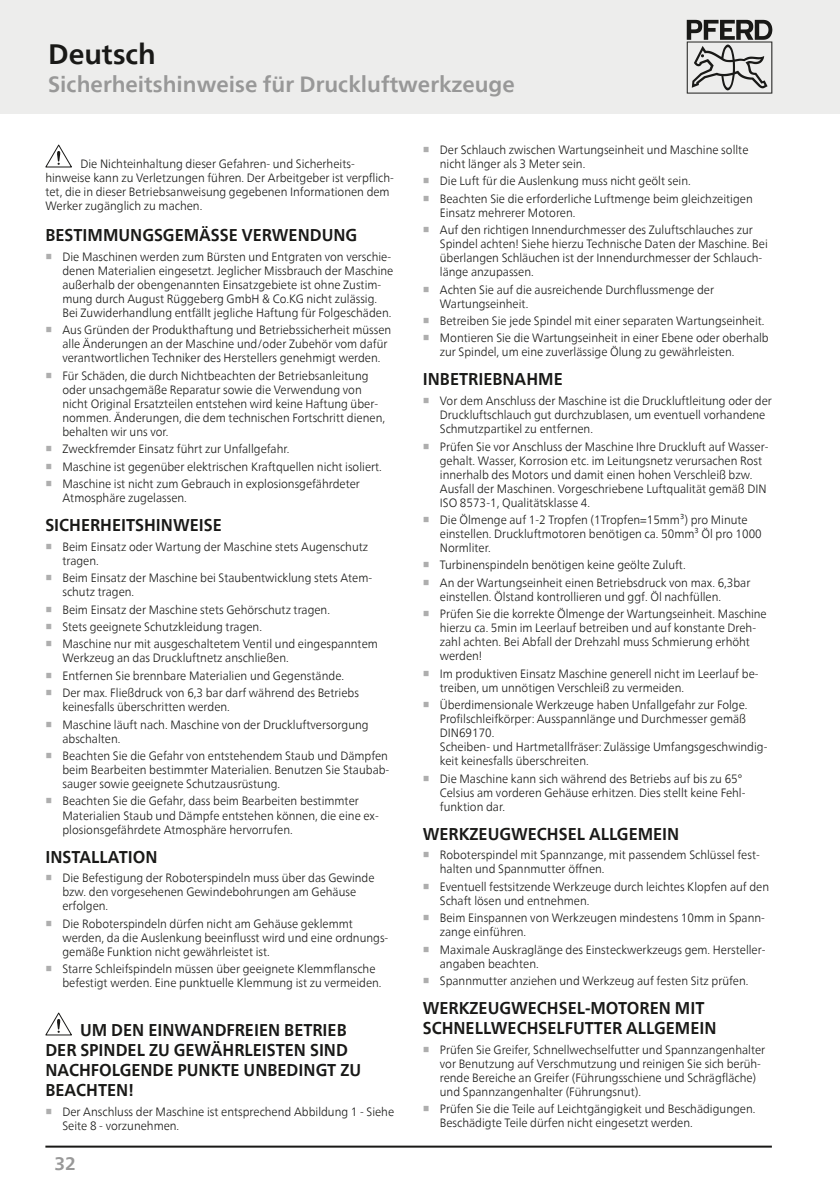
<style>
.page{position:relative;width:840px;height:1191px;background:#fff}
.page>*{position:absolute;margin:0;border:0;box-sizing:border-box;transform-origin:0 0}
.Headline{font:700 28px "Neue Frutiger World";color:#191917}
.Subhead_grau{font:700 22px "Neue Frutiger World";color:#989898}
.t1{font:700 18px "Neue Frutiger World";color:#989898}
.Copy_Head{font:700 17px/20px "Neue Frutiger World";color:#191917;scale:.95 1}
.Copy{font:300 12px/14px "Neue Frutiger World";color:#191917;scale:.95 1}
.s1{font-family:"Arial Unicode MS";font-weight:700;color:#aeaeae}
</style>
<div class="page">
<div style="left:0;top:0;width:839px;height:113px;background:#ededec"></div>
<hr style="left:839px;top:0;width:1px;height:113px;background:#ededec">
<svg style="left:45px;top:145px;width:27px;height:22px"></svg>
<svg style="left:45px;top:1012px;width:27px;height:23px"></svg>
<svg style="left:686px;top:20px;width:85px;height:74px"></svg>
<hr style="left:45px;top:1145px;width:726px;height:2px;background:#191917">
<p class="Headline" style="left:48px;top:29px;width:109px">Deutsch</p>
<p class="Subhead_grau" style="left:48px;top:65px;width:468px">Sicherheitshinweise für Druckluftwerkzeuge</p>
<p class="Copy" style="left:45px;top:157px;width:368px;text-indent:35px">Die Nichteinhaltung dieser Gefahren- und Sicherheits&shy;hinweise kann zu Verletzungen führen. Der Arbeitgeber ist verpflich&shy;tet, die in dieser Betriebsanweisung gegebenen Informationen dem Werker zugänglich zu machen.</p>
<p class="Copy_Head" style="left:45px;top:225px;width:329px">BESTIMMUNGSGEMÄSSE VERWENDUNG</p>
<p class="Copy" style="left:62px;top:250px;width:350px;text-indent:-17px"><span class="s1">■</span> Die Maschinen werden zum Bürsten und Entgraten von verschie&shy;denen Materialien eingesetzt. Jeglicher Missbrauch der Maschine außerhalb der obengenannten Einsatzgebiete ist ohne Zustim&shy;mung durch August Rüggeberg GmbH &amp; Co.KG nicht zulässig.<br>Bei Zuwiderhandlung entfällt jegliche Haftung für Folgeschäden.</p>
<p class="Copy" style="left:62px;top:323px;width:347px;text-indent:-17px"><span class="s1">■</span> Aus Gründen der Produkthaftung und Betriebssicherheit müssen alle Änderungen an der Maschine und/oder Zubehör vom dafür verantwortlichen Techniker des Herstellers genehmigt werden.</p>
<p class="Copy" style="left:62px;top:369px;width:341px;text-indent:-17px"><span class="s1">■</span> Für Schäden, die durch Nichtbeachten der Betriebsanleitung oder unsachgemäße Reparatur sowie die Verwendung von nicht Original Ersatzteilen entstehen wird keine Haftung über&shy;nommen. Änderungen, die dem technischen Fortschritt dienen, behalten wir uns vor.</p>
<p class="Copy" style="left:45px;top:442px;width:258px"><span class="s1">■</span> Zweckfremder Einsatz führt zur Unfallgefahr.</p>
<p class="Copy" style="left:45px;top:459px;width:355px"><span class="s1">■</span> Maschine ist gegenüber elektrischen Kraftquellen nicht isoliert.</p>
<p class="Copy" style="left:62px;top:477px;width:314px;text-indent:-17px"><span class="s1">■</span> Maschine ist nicht zum Gebrauch in explosionsgefährdeter<br>Atmosphäre zugelassen.</p>
<p class="Copy_Head" style="left:45px;top:515px;width:187px">SICHERHEITSHINWEISE</p>
<p class="Copy" style="left:62px;top:539px;width:323px;text-indent:-17px"><span class="s1">■</span> Beim Einsatz oder Wartung der Maschine stets Augenschutz tragen.</p>
<p class="Copy" style="left:62px;top:571px;width:327px;text-indent:-17px"><span class="s1">■</span> Beim Einsatz der Maschine bei Staubentwicklung stets Atem&shy;schutz tragen.</p>
<p class="Copy" style="left:45px;top:602px;width:301px"><span class="s1">■</span> Beim Einsatz der Maschine stets Gehörschutz tragen.</p>
<p class="Copy" style="left:45px;top:620px;width:229px"><span class="s1">■</span> Stets geeignete Schutzkleidung tragen.</p>
<p class="Copy" style="left:62px;top:637px;width:333px;text-indent:-17px"><span class="s1">■</span> Maschine nur mit ausgeschaltetem Ventil und eingespanntem<br>Werkzeug an das Druckluftnetz anschließen.</p>
<p class="Copy" style="left:45px;top:668px;width:316px"><span class="s1">■</span> Entfernen Sie brennbare Materialien und Gegenstände.</p>
<p class="Copy" style="left:62px;top:686px;width:313px;text-indent:-17px"><span class="s1">■</span> Der max. Fließdruck von 6,3 bar darf während des Betriebs keinesfalls überschritten werden.</p>
<p class="Copy" style="left:62px;top:717px;width:323px;text-indent:-17px"><span class="s1">■</span> Maschine läuft nach. Maschine von der Druckluftversorgung abschalten.</p>
<p class="Copy" style="left:62px;top:749px;width:345px;text-align:justify;text-indent:-17px"><span class="s1">■</span> Beachten Sie die Gefahr von entstehendem Staub und Dämpfen beim Bearbeiten bestimmter Materialien. Benutzen Sie Staubab&shy;sauger sowie geeignete Schutzausrüstung.</p>
<p class="Copy" style="left:62px;top:794px;width:334px;text-indent:-17px"><span class="s1">■</span> Beachten Sie die Gefahr, dass beim Bearbeiten bestimmter<br>Materialien Staub und Dämpfe entstehen können, die eine ex&shy;plosionsgefährdete Atmosphäre hervorrufen.</p>
<p class="Copy_Head" style="left:45px;top:846px;width:120px">INSTALLATION</p>
<p class="Copy" style="left:62px;top:871px;width:330px;text-indent:-17px"><span class="s1">■</span> Die Befestigung der Roboterspindeln muss über das Gewinde bzw. den vorgesehenen Gewindebohrungen am Gehäuse erfolgen.</p>
<p class="Copy" style="left:62px;top:916px;width:344px;text-indent:-17px"><span class="s1">■</span> Die Roboterspindeln dürfen nicht am Gehäuse geklemmt werden, da die Auslenkung beeinflusst wird und eine ordnungs&shy;gemäße Funktion nicht gewährleistet ist.</p>
<p class="Copy" style="left:62px;top:962px;width:337px;text-indent:-17px"><span class="s1">■</span> Starre Schleifspindeln müssen über geeignete Klemmflansche befestigt werden. Eine punktuelle Klemmung ist zu vermeiden.</p>
<p class="Copy_Head" style="left:45px;top:1019px;width:333px;text-indent:35px">UM DEN EINWANDFREIEN BETRIEB<br>DER SPINDEL ZU GEWÄHRLEISTEN SIND<br>NACHFOLGENDE PUNKTE UNBEDINGT ZU<br>BEACHTEN!</p>
<p class="Copy" style="left:62px;top:1104px;width:350px;text-indent:-17px"><span class="s1">■</span> Der Anschluss der Maschine ist entsprechend Abbildung 1 - Siehe<br>Seite 8 - vorzunehmen.</p>
<h3 class="t1" style="left:54px;top:1147px;width:23px">32</h3>
<p class="Copy" style="left:439px;top:143px;width:326px;text-indent:-17px"><span class="s1">■</span> Der Schlauch zwischen Wartungseinheit und Maschine sollte nicht länger als 3 Meter sein.</p>
<p class="Copy" style="left:422px;top:174px;width:283px"><span class="s1">■</span> Die Luft für die Auslenkung muss nicht geölt sein.</p>
<p class="Copy" style="left:439px;top:192px;width:331px;text-indent:-17px"><span class="s1">■</span> Beachten Sie die erforderliche Luftmenge beim gleichzeitigen<br>Einsatz mehrerer Motoren.</p>
<p class="Copy" style="left:439px;top:223px;width:346px;text-indent:-17px"><span class="s1">■</span> Auf den richtigen Innendurchmesser des Zuluftschlauches zur Spindel achten! Siehe hierzu Technische Daten der Maschine. Bei überlangen Schläuchen ist der Innendurchmesser der Schlauch&shy;länge anzupassen.</p>
<p class="Copy" style="left:439px;top:282px;width:290px;text-indent:-17px"><span class="s1">■</span> Achten Sie auf die ausreichende Durchflussmenge der<br>Wartungseinheit.</p>
<p class="Copy" style="left:422px;top:314px;width:361px"><span class="s1">■</span> Betreiben Sie jede Spindel mit einer separaten Wartungseinheit.</p>
<p class="Copy" style="left:439px;top:331px;width:347px;text-indent:-17px"><span class="s1">■</span> Montieren Sie die Wartungseinheit in einer Ebene oder oberhalb zur Spindel, um eine zuverlässige Ölung zu gewährleisten.</p>
<p class="Copy_Head" style="left:422px;top:369px;width:149px">INBETRIEBNAHME</p>
<p class="Copy" style="left:439px;top:394px;width:351px;text-indent:-17px"><span class="s1">■</span> Vor dem Anschluss der Maschine ist die Druckluftleitung oder der<br>Druckluftschlauch gut durchzublasen, um eventuell vorhandene<br>Schmutzpartikel zu entfernen.</p>
<p class="Copy" style="left:439px;top:439px;width:347px;text-indent:-17px"><span class="s1">■</span> Prüfen Sie vor Anschluss der Maschine Ihre Druckluft auf Wasser&shy;gehalt. Wasser, Korrosion etc. im Leitungsnetz verursachen Rost innerhalb des Motors und damit einen hohen Verschleiß bzw.<br>Ausfall der Maschinen. Vorgeschriebene Luftqualität gemäß DIN ISO 8573-1, Qualitätsklasse 4.</p>
<p class="Copy" style="left:439px;top:513px;width:340px;text-indent:-17px"><span class="s1">■</span> Die Ölmenge auf 1-2 Tropfen (1Tropfen=15mm³) pro Minute einstellen. Druckluftmotoren benötigen ca. 50mm³ Öl pro 1000<br>Normliter.</p>
<p class="Copy" style="left:422px;top:558px;width:278px"><span class="s1">■</span> Turbinenspindeln benötigen keine geölte Zuluft.</p>
<p class="Copy" style="left:439px;top:575px;width:328px;text-indent:-17px"><span class="s1">■</span> An der Wartungseinheit einen Betriebsdruck von max. 6,3bar einstellen. Ölstand kontrollieren und ggf. Öl nachfüllen.</p>
<p class="Copy" style="left:439px;top:607px;width:345px;text-indent:-17px"><span class="s1">■</span> Prüfen Sie die korrekte Ölmenge der Wartungseinheit. Maschine hierzu ca. 5min im Leerlauf betreiben und auf konstante Dreh&shy;zahl achten. Bei Abfall der Drehzahl muss Schmierung erhöht werden!</p>
<p class="Copy" style="left:439px;top:666px;width:337px;text-indent:-17px"><span class="s1">■</span> Im produktiven Einsatz Maschine generell nicht im Leerlauf be&shy;treiben, um unnötigen Verschleiß zu vermeiden.</p>
<p class="Copy" style="left:439px;top:698px;width:346px;text-indent:-17px"><span class="s1">■</span> Überdimensionale Werkzeuge haben Unfallgefahr zur Folge.<br>Profilschleifkörper: Ausspannlänge und Durchmesser gemäß DIN69170.<br>Scheiben- und Hartmetallfräser: Zulässige Umfangsgeschwindig&shy;keit keinesfalls überschreiten.</p>
<p class="Copy" style="left:439px;top:771px;width:323px;text-indent:-17px"><span class="s1">■</span> Die Maschine kann sich während des Betriebs auf bis zu 65°<br>Celsius am vorderen Gehäuse erhitzen. Dies stellt keine Fehl&shy;funktion dar.</p>
<p class="Copy_Head" style="left:422px;top:823px;width:271px">WERKZEUGWECHSEL ALLGEMEIN</p>
<p class="Copy" style="left:439px;top:848px;width:338px;text-indent:-17px"><span class="s1">■</span> Roboterspindel mit Spannzange, mit passendem Schlüssel fest&shy;halten und Spannmutter öffnen.</p>
<p class="Copy" style="left:439px;top:879px;width:348px;text-indent:-17px"><span class="s1">■</span> Eventuell festsitzende Werkzeuge durch leichtes Klopfen auf den<br>Schaft lösen und entnehmen.</p>
<p class="Copy" style="left:439px;top:911px;width:343px;text-indent:-17px"><span class="s1">■</span> Beim Einspannen von Werkzeugen mindestens 10mm in Spann&shy;zange einführen.</p>
<p class="Copy" style="left:439px;top:942px;width:344px;text-indent:-17px"><span class="s1">■</span> Maximale Auskraglänge des Einsteckwerkzeugs gem. Hersteller&shy;angaben beachten.</p>
<p class="Copy" style="left:422px;top:973px;width:344px"><span class="s1">■</span> Spannmutter anziehen und Werkzeug auf festen Sitz prüfen.</p>
<p class="Copy_Head" style="left:422px;top:997px;width:310px">WERKZEUGWECHSEL-MOTOREN MIT<br>SCHNELLWECHSELFUTTER ALLGEMEIN</p>
<p class="Copy" style="left:439px;top:1042px;width:344px;text-indent:-17px"><span class="s1">■</span> Prüfen Sie Greifer, Schnellwechselfutter und Spannzangenhalter vor Benutzung auf Verschmutzung und reinigen Sie sich berüh&shy;rende Bereiche an Greifer (Führungsschiene und Schrägfläche) und Spannzangenhalter (Führungsnut).</p>
<p class="Copy" style="left:439px;top:1102px;width:333px;text-indent:-17px"><span class="s1">■</span> Prüfen Sie die Teile auf Leichtgängigkeit und Beschädigungen.<br>Beschädigte Teile dürfen nicht eingesetzt werden.</p>
</div>
